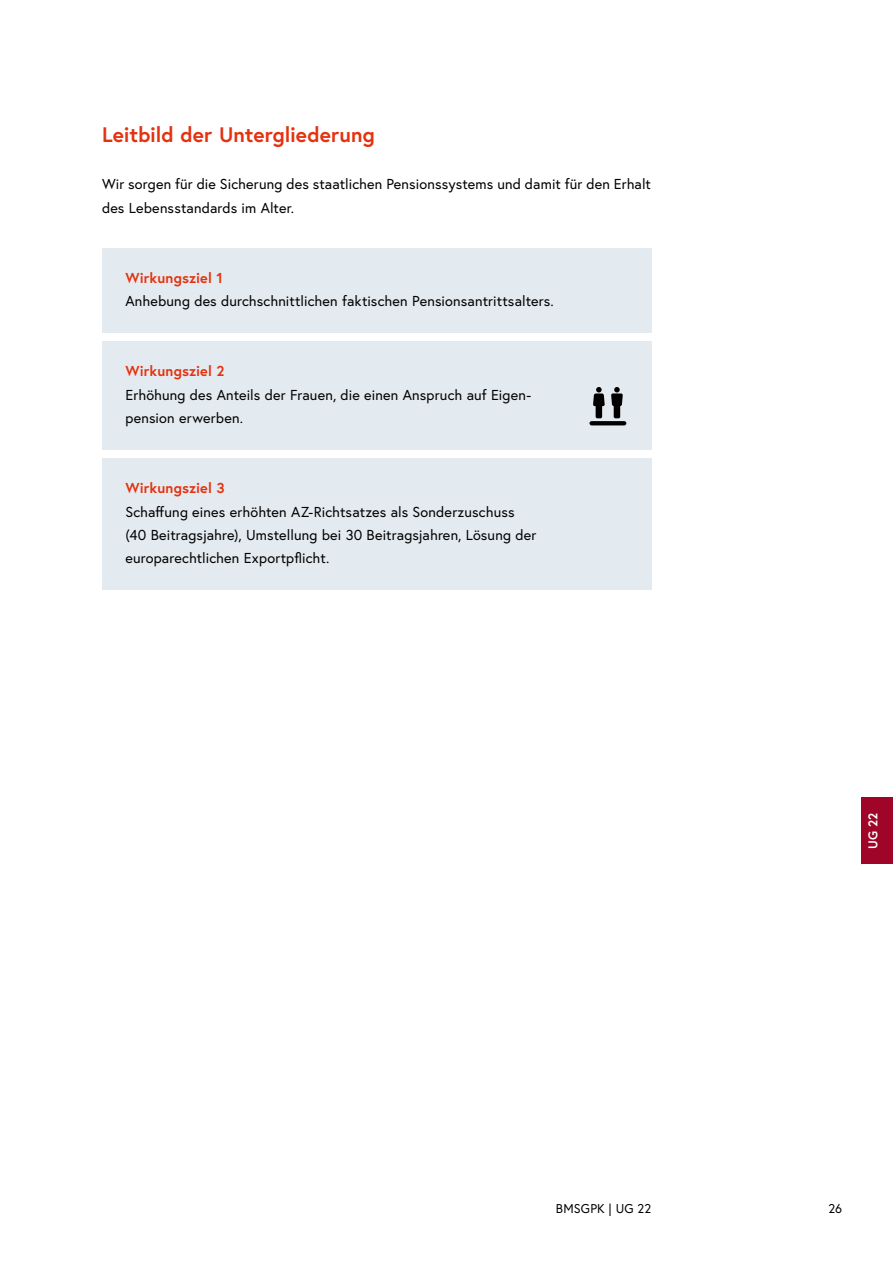
<style>
.page{position:relative;width:893px;height:1263px;background:#fff}
.page>*{position:absolute;margin:0;border:0;box-sizing:border-box;transform-origin:0 0}
.h2_ohne_Nummerierung{font:700 21px "Europa Austria";color:#e5310e}
.Infobox_p_Infobox_ressorts{font:14.4px/23.4px "Europa Austria";letter-spacing:.01em;color:#000}
.p_Abstand_danach{font:14.4px/23.4px "Europa Austria";letter-spacing:.01em;color:#000}
.Infobox_p_Infobox_Titel_ressorts{font:700 14.4px "Europa Austria";letter-spacing:.01em;color:#e5310e}
.t1{font:12.75px "Europa Austria";letter-spacing:.015em;color:#000}
.t2{font:700 12.75px "Europa Austria";color:#fff}
</style>
<div class="page">
<div style="left:102px;top:248px;width:549px;height:61px;background:#e4ebf0"></div>
<div style="left:102px;top:271px;width:549px;height:62px;background:#e4ebf0"></div>
<div style="left:102px;top:342px;width:549px;height:61px;background:#e4ebf0"></div>
<div style="left:102px;top:365px;width:549px;height:85px;background:#e4ebf0"></div>
<div style="left:102px;top:459px;width:549px;height:61px;background:#e4ebf0"></div>
<div style="left:102px;top:482px;width:549px;height:108px;background:#e4ebf0"></div>
<svg style="left:589px;top:421px;width:37px;height:4px"></svg>
<svg style="left:593px;top:387px;width:12px;height:31px"></svg>
<svg style="left:611px;top:387px;width:12px;height:31px"></svg>
<div style="left:861px;top:798px;width:32px;height:66px;background:#9e0529"></div>
<h2 class="h2_ohne_Nummerierung" style="left:102px;top:121px;width:274px">Leitbild der Untergliederung</h2>
<p class="p_Abstand_danach" style="left:102px;top:172px;width:550px">Wir sorgen für die Sicherung des staatlichen Pensionssystems und damit für den Erhalt des Lebensstandards im Alter.</p>
<p class="Infobox_p_Infobox_Titel_ressorts" style="left:125px;top:268px;width:99px">Wirkungsziel 1</p>
<p class="Infobox_p_Infobox_ressorts" style="left:125px;top:289px;width:430px">Anhebung des durchschnittlichen faktischen Pensionsantrittsalters.</p>
<p class="Infobox_p_Infobox_Titel_ressorts" style="left:125px;top:361px;width:101px">Wirkungsziel 2</p>
<p class="Infobox_p_Infobox_ressorts" style="left:125px;top:383px;width:407px">Erhöhung des Anteils der Frauen, die einen Anspruch auf Eigen&shy;pension erwerben.</p>
<p class="Infobox_p_Infobox_Titel_ressorts" style="left:125px;top:478px;width:101px">Wirkungsziel 3</p>
<p class="Infobox_p_Infobox_ressorts" style="left:125px;top:500px;width:412px">Schaffung eines erhöhten AZ-Richtsatzes als Sonderzuschuss (40 Beitragsjahre), Umstellung bei 30 Beitragsjahren, Lösung der europarechtlichen Exportpflicht.</p>
<p class="t2" style="left:864px;top:849px;width:37px;rotate:-90deg">UG 22</p>
<p class="t1" style="left:556px;top:1200px;width:97px">BMSGPK | UG 22</p>
<p class="t1" style="left:828px;top:1200px;width:15px">26</p>
</div>
